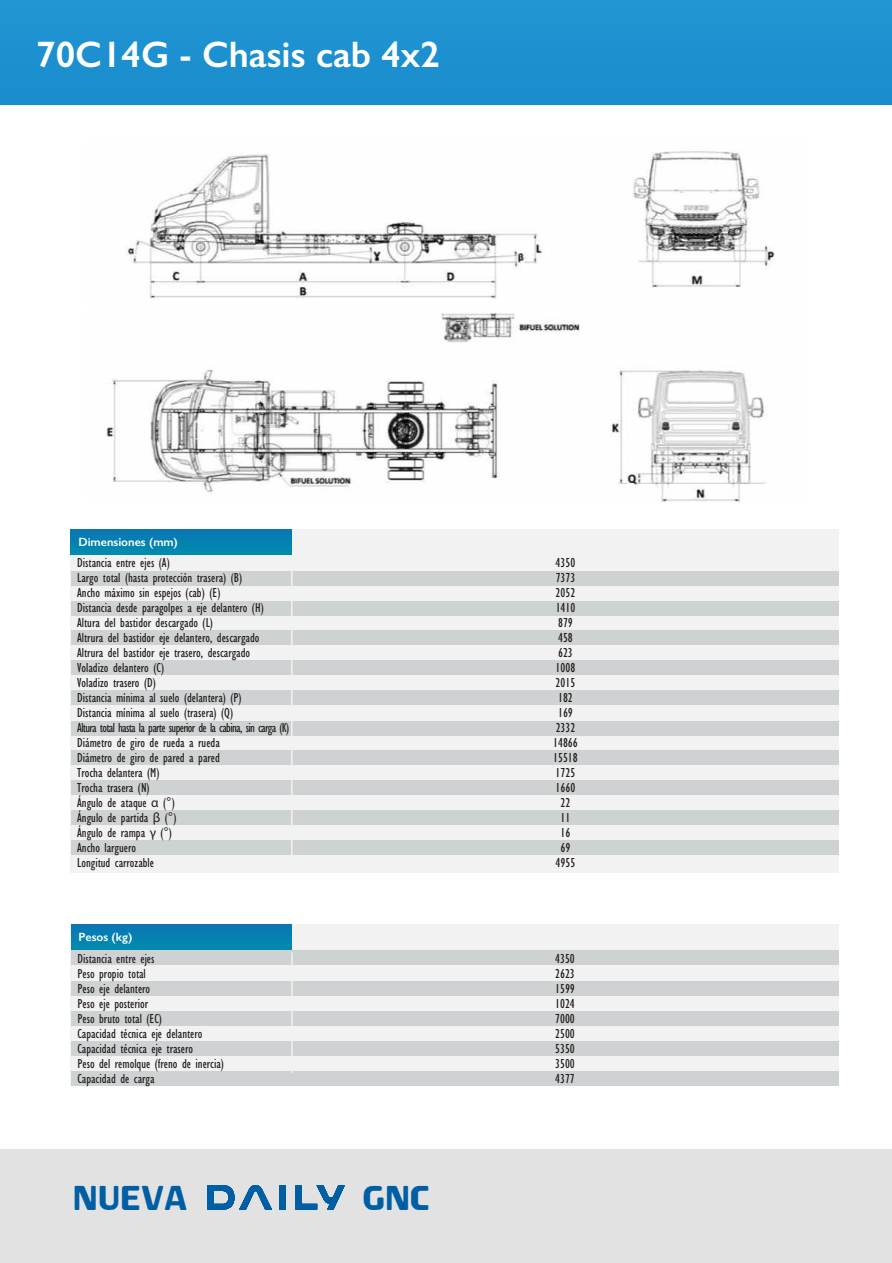
<style>
.page{position:relative;width:892px;height:1263px;background:#fff}
.page>*{position:absolute;margin:0;border:0;box-sizing:border-box;transform-origin:0 0}
.t1{font:48.15px "IVECOSTD";color:#005fa4;scale:.95 1}
.t2{font:600 36.9px "Gill Sans";color:#fff}
.t3{font:condensed 13.5px "Gill Sans";color:#231f20}
.t4{font:condensed 13.5px "Gill Sans";letter-spacing:-.05em;color:#231f20}
.t5{font:600 12px "Gill Sans";color:#fff}
.s1{font-family:"Myriad Pro";font-stretch:normal}
</style>
<div class="page">
<div style="left:0;top:1150px;width:892px;height:113px;background:#e2e2e2"></div>
<div style="left:0;top:0;width:892px;height:105px;background:#1d91d0"></div>
<img style="left:106px;top:151px;width:669px;height:351px">
<div style="left:70px;top:529px;width:768px;height:344px;background:#f2f2f3"></div>
<div style="left:71px;top:529px;width:221px;height:26px;background:#0580b1"></div>
<div style="left:71px;top:571px;width:767px;height:14px;background:#cfd2d3"></div>
<div style="left:71px;top:601px;width:767px;height:14px;background:#cfd2d3"></div>
<div style="left:71px;top:630px;width:767px;height:14px;background:#cfd2d3"></div>
<div style="left:71px;top:660px;width:767px;height:14px;background:#cfd2d3"></div>
<div style="left:71px;top:690px;width:767px;height:14px;background:#cfd2d3"></div>
<div style="left:71px;top:721px;width:767px;height:15px;background:#cfd2d3"></div>
<div style="left:71px;top:751px;width:767px;height:14px;background:#cfd2d3"></div>
<div style="left:71px;top:780px;width:767px;height:15px;background:#cfd2d3"></div>
<div style="left:71px;top:810px;width:767px;height:15px;background:#cfd2d3"></div>
<div style="left:71px;top:840px;width:767px;height:14px;background:#cfd2d3"></div>
<hr style="left:291px;top:557px;width:2px;height:314px;background:#f3f1f1">
<div style="left:70px;top:925px;width:769px;height:161px;background:#f2f2f3"></div>
<div style="left:71px;top:925px;width:221px;height:26px;background:#0581b1"></div>
<div style="left:71px;top:950px;width:768px;height:15px;background:#cfd2d3"></div>
<div style="left:71px;top:981px;width:768px;height:15px;background:#cfd2d3"></div>
<div style="left:71px;top:1011px;width:768px;height:15px;background:#cfd2d3"></div>
<div style="left:71px;top:1072px;width:768px;height:14px;background:#cfd2d3"></div>
<div style="left:71px;top:1041px;width:768px;height:15px;background:#cfd2d3"></div>
<hr style="left:291px;top:952px;width:2px;height:121px;background:#f3f1f1">
<svg style="left:296px;top:1185px;width:49px;height:24px"></svg>
<div style="left:279px;top:1185px;width:6px;height:24px;background:#005fa4"></div>
<svg style="left:207px;top:1185px;width:65px;height:25px"></svg>
<h2 class="t2" style="left:36px;top:32px;width:405px">70C14G - Chasis cab 4x2</h2>
<p class="t5" style="left:78px;top:534px;width:101px">Dimensiones (mm)</p>
<p class="t3" style="left:77px;top:555px;width:94px">Distancia entre ejes (A)</p>
<p class="t3" style="left:556px;top:555px;width:21px">4350</p>
<p class="t3" style="left:77px;top:570px;width:167px">Largo total (hasta protección trasera) (B)</p>
<p class="t3" style="left:556px;top:570px;width:21px">7373</p>
<p class="t3" style="left:77px;top:585px;width:145px">Ancho máximo sin espejos (cab) (E)</p>
<p class="t3" style="left:556px;top:585px;width:21px">2052</p>
<p class="t3" style="left:77px;top:600px;width:188px">Distancia desde paragolpes a eje delantero (H)</p>
<p class="t3" style="left:556px;top:600px;width:21px">1410</p>
<p class="t3" style="left:77px;top:615px;width:137px">Altura del bastidor descargado (L)</p>
<p class="t3" style="left:558px;top:615px;width:16px">879</p>
<p class="t3" style="left:77px;top:630px;width:184px">Altrura del bastidor eje delantero, descargado</p>
<p class="t3" style="left:558px;top:630px;width:16px">458</p>
<p class="t3" style="left:77px;top:645px;width:174px">Altrura del bastidor eje trasero, descargado</p>
<p class="t3" style="left:558px;top:645px;width:16px">623</p>
<p class="t3" style="left:77px;top:660px;width:88px">Voladizo delantero (C)</p>
<p class="t3" style="left:556px;top:660px;width:21px">1008</p>
<p class="t3" style="left:77px;top:675px;width:80px">Voladizo trasero (D)</p>
<p class="t3" style="left:556px;top:675px;width:21px">2015</p>
<p class="t3" style="left:77px;top:690px;width:166px">Distancia mínima al suelo (delantera) (P)</p>
<p class="t3" style="left:558px;top:690px;width:16px">182</p>
<p class="t3" style="left:77px;top:705px;width:157px">Distancia mínima al suelo (trasera) (Q)</p>
<p class="t3" style="left:558px;top:705px;width:16px">169</p>
<p class="t4" style="left:77px;top:720px;width:213px">Altura total hasta la parte superior de la cabina, sin carga (K)</p>
<p class="t3" style="left:556px;top:720px;width:21px">2332</p>
<p class="t3" style="left:77px;top:735px;width:144px">Diámetro de giro de rueda a rueda</p>
<p class="t3" style="left:553px;top:735px;width:26px">14866</p>
<p class="t3" style="left:77px;top:750px;width:144px">Diámetro de giro de pared a pared</p>
<p class="t3" style="left:553px;top:750px;width:26px">15518</p>
<p class="t3" style="left:77px;top:765px;width:84px">Trocha delantera (M)</p>
<p class="t3" style="left:556px;top:765px;width:21px">1725</p>
<p class="t3" style="left:77px;top:780px;width:74px">Trocha trasera (N)</p>
<p class="t3" style="left:556px;top:780px;width:21px">1660</p>
<p class="t3" style="left:77px;top:795px;width:99px">Ángulo de ataque <span class="s1">α</span> (°)</p>
<p class="t3" style="left:561px;top:795px;width:11px">22</p>
<p class="t3" style="left:77px;top:810px;width:101px">Ángulo de partida <span class="s1">β</span> (°)</p>
<p class="t3" style="left:561px;top:810px;width:11px">11</p>
<p class="t3" style="left:77px;top:825px;width:96px">Ángulo de rampa <span class="s1">γ</span> (°)</p>
<p class="t3" style="left:561px;top:825px;width:11px">16</p>
<p class="t3" style="left:77px;top:840px;width:60px">Ancho larguero</p>
<p class="t3" style="left:561px;top:840px;width:11px">69</p>
<p class="t3" style="left:77px;top:855px;width:78px">Longitud carrozable</p>
<p class="t3" style="left:556px;top:855px;width:21px">4955</p>
<p class="t5" style="left:79px;top:930px;width:55px">Pesos (kg)</p>
<p class="t3" style="left:77px;top:951px;width:79px">Distancia entre ejes</p>
<p class="t3" style="left:555px;top:951px;width:21px">4350</p>
<p class="t3" style="left:77px;top:966px;width:70px">Peso propio total</p>
<p class="t3" style="left:555px;top:966px;width:21px">2623</p>
<p class="t3" style="left:77px;top:981px;width:74px">Peso eje delantero</p>
<p class="t3" style="left:555px;top:981px;width:21px">1599</p>
<p class="t3" style="left:77px;top:996px;width:72px">Peso eje posterior</p>
<p class="t3" style="left:555px;top:996px;width:21px">1024</p>
<p class="t3" style="left:77px;top:1011px;width:86px">Peso bruto total (EC)</p>
<p class="t3" style="left:555px;top:1011px;width:21px">7000</p>
<p class="t3" style="left:77px;top:1026px;width:127px">Capacidad técnica eje delantero</p>
<p class="t3" style="left:555px;top:1026px;width:21px">2500</p>
<p class="t3" style="left:77px;top:1041px;width:117px">Capacidad técnica eje trasero</p>
<p class="t3" style="left:555px;top:1041px;width:21px">5350</p>
<p class="t3" style="left:77px;top:1056px;width:148px">Peso del remolque (freno de inercia)</p>
<p class="t3" style="left:555px;top:1056px;width:21px">3500</p>
<p class="t3" style="left:77px;top:1071px;width:79px">Capacidad de carga</p>
<p class="t3" style="left:555px;top:1071px;width:21px">4377</p>
<h1 class="t1" style="left:73px;top:1169px;width:122px">NUEVA</h1>
<h1 class="t1" style="left:362px;top:1169px;width:73px">GNC</h1>
</div>
